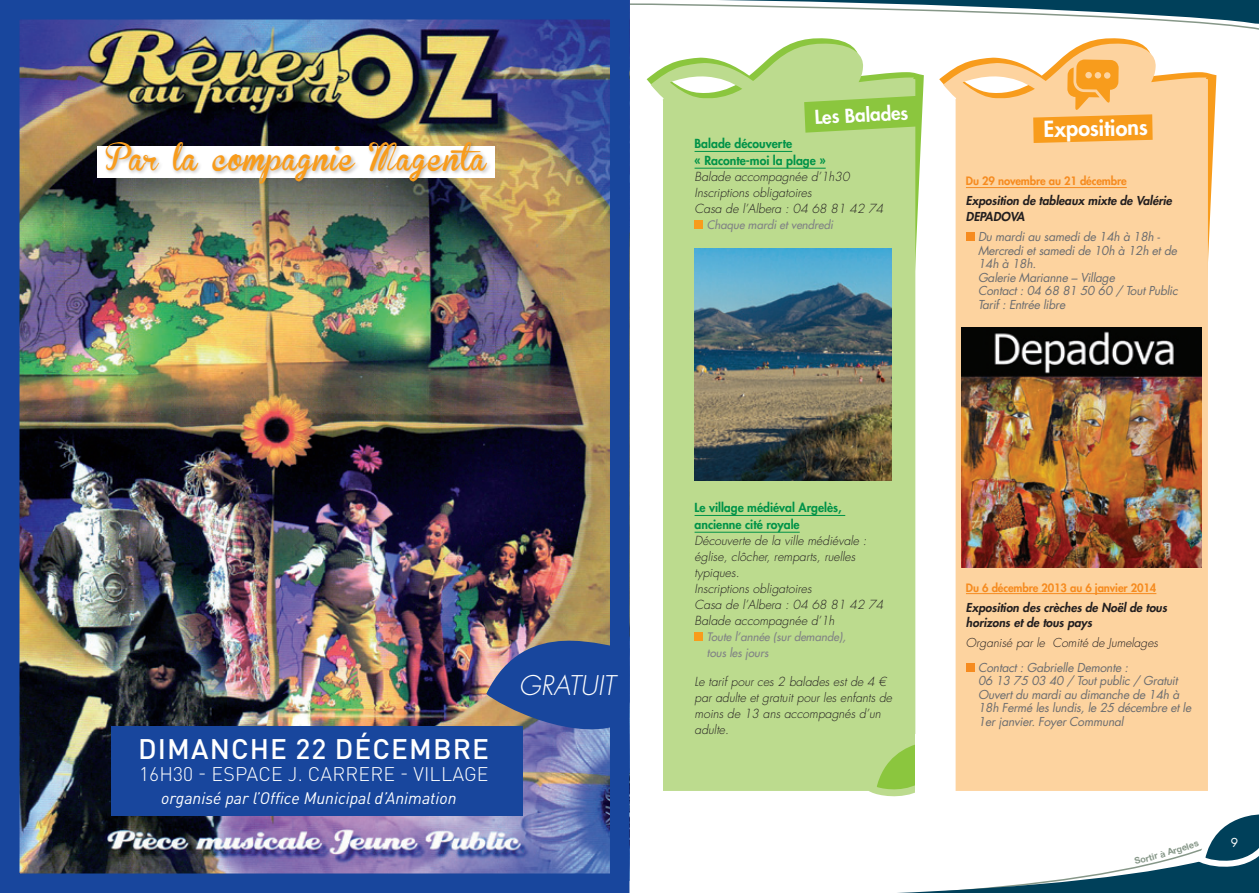
<style>
.page{position:relative;width:1259px;height:893px;background:#fff}
.page>*{position:absolute;margin:0;border:0;box-sizing:border-box;transform-origin:0 0}
.t1{font:500 27.9px "DINOT";letter-spacing:.04em;color:#fff}
.t2{font:26.55px "Brannboll Fet";letter-spacing:.03em;color:#f89c1c}
.t3{font:italic 300 26.4px "Futura LT";color:#fff}
.t4{font:800 21.6px "Futura LT";color:#fff}
.t5{font:300 19.5px "DINOT";letter-spacing:.01em;color:#fff}
.t6{font:800 18.75px "Futura LT";color:#fff}
.t7{font:italic 16.5px "DINOT";color:#fff}
.t8{font:italic 300 12.15px/16px "Futura LT";color:#231f20}
.t9{font:800 12.15px/16.8px "Futura LT";color:#009348}
.t10{font:italic 12px/13.5px "Futura LT";letter-spacing:-.02em;color:#6c6d70}
.t11{font:italic 800 12px/15.8px "Futura LT";color:#231f20}
.t12{font:italic 300 12px "Futura LT";color:#231f20}
.t13{font:12px "Futura LT";color:#fff}
.t14{font:italic 11.4px/16px "Futura LT";color:#808285}
.t15{font:800 11.25px "Futura LT";letter-spacing:-.01em;color:#f68b1f}
.t16{font:9px "Alte Haas Grotesk Bold";color:#869788}
</style>
<div class="page">
<svg style="left:629px;top:797px;width:630px;height:96px"></svg>
<svg style="left:629px;top:0;width:630px;height:41px"></svg>
<img style="left:21px;top:21px;width:587px;height:851px">
<svg style="left:646px;top:37px;width:278px;height:144px"></svg>
<svg style="left:939px;top:37px;width:277px;height:158px"></svg>
<svg style="left:650px;top:42px;width:269px;height:749px;background:#c2de99"></svg>
<svg style="left:943px;top:42px;width:268px;height:749px;background:#fcd7a7"></svg>
<svg style="left:864px;top:731px;width:55px;height:66px;background:#afd679"></svg>
<div style="left:916px;top:735px;width:24px;height:63px;background:#fff"></div>
<svg style="left:804px;top:96px;width:115px;height:37px;background:#93c94b"></svg>
<hr style="left:694px;top:151px;width:98px;height:1px;background:#009348">
<hr style="left:694px;top:168px;width:131px;height:1px;background:#009348">
<hr style="left:694px;top:515px;width:151px;height:1px;background:#009348">
<hr style="left:694px;top:532px;width:105px;height:1px;background:#009348">
<div style="left:694px;top:220px;width:9px;height:9px;background:#f89c1c"></div>
<div style="left:694px;top:632px;width:9px;height:9px;background:#f89c1c"></div>
<img style="left:694px;top:249px;width:198px;height:231px">
<svg style="left:1033px;top:59px;width:119px;height:84px;background:#fab962"></svg>
<hr style="left:966px;top:187px;width:160px;height:1px;background:#f68b1f">
<hr style="left:966px;top:593px;width:190px;height:1px;background:#f68b1f">
<div style="left:966px;top:233px;width:8px;height:8px;background:#f68b1f"></div>
<div style="left:966px;top:663px;width:8px;height:8px;background:#f68b1f"></div>
<img style="left:961px;top:327px;width:240px;height:241px">
<div style="left:0;top:0;width:629px;height:893px;border:20px solid #18469d"></div>
<div style="left:112px;top:726px;width:411px;height:89px;background:#18469d"></div>
<div style="left:98px;top:147px;width:397px;height:31px;background:#fff"></div>
<div style="left:104px;top:140px;width:388px;height:48px;background:#231f20;opacity:.3"></div>
<img style="left:486px;top:613px;width:143px;height:133px">
<svg style="left:1188px;top:805px;width:71px;height:68px"></svg>
<h2 class="t2" style="left:106px;top:144px;width:386px">Par la compagnie Magenta</h2>
<h3 class="t6" style="left:814px;top:105px;width:95px;rotate:-3deg">Les Balades</h3>
<p class="t9" style="left:694px;top:135px;width:133px">Balade découverte<br>« Raconte-moi la plage »</p>
<p class="t8" style="left:694px;top:169px;width:190px">Balade accompagnée d’1h30<br>Inscriptions obligatoires<br>Casa de l’Albera : 04 68 81 42 74</p>
<p class="t14" style="left:707px;top:217px;width:128px">Chaque mardi et vendredi</p>
<h3 class="t4" style="left:1043px;top:114px;width:106px;rotate:-1deg">Expositions</h3>
<p class="t15" style="left:966px;top:174px;width:162px">Du 29 novembre au 21 décembre</p>
<p class="t11" style="left:966px;top:193px;width:207px">Exposition de tableaux mixte de Valérie<br>DEPADO</p>
<p class="t11" style="left:1010px;top:209px;width:16px">VA</p>
<p class="t10" style="left:978px;top:230px;width:201px">Du mardi au samedi de 14h à 18h -<br>Mercredi et samedi de 10h à 12h et de<br>14h à 18h.<br>Galerie Marianne – Village<br>Contact : 04 68 81 50 60 / Tout Public<br>Tarif : Entrée libre</p>
<h1 class="t1" style="left:138px;top:730px;width:352px">DIMANCHE 22 DÉCEMBRE</h1>
<h3 class="t5" style="left:139px;top:761px;width:348px">16H30 - ESPACE J. CARRERE - VILLAGE</h3>
<h3 class="t7" style="left:161px;top:786px;width:297px">organisé par l’Office Municipal d’Animation</h3>
<h3 class="t3" style="left:519px;top:670px;width:15px">gratuit</h3>
<p class="t9" style="left:694px;top:499px;width:149px">Le village médiéval Argelès, ancienne cité royale</p>
<p class="t8" style="left:694px;top:533px;width:190px">Découverte de la ville médiévale : église, clôcher, remparts, ruelles typiques.<br>Inscriptions obligatoires<br>Casa de l’Albera : 04 68 81 42 74<br>Balade accompagnée d’1h</p>
<p class="t14" style="left:707px;top:629px;width:140px">Toute l’année (sur demande), tous les jours</p>
<p class="t8" style="left:694px;top:674px;width:199px">Le tarif pour ces 2 balades est de 4 € par adulte et gratuit pour les enfants de moins de 13 ans accompagnés d’un adulte.</p>
<p class="t15" style="left:966px;top:580px;width:192px">Du 6 décembre 2013 au 6 janvier 2014</p>
<p class="t11" style="left:966px;top:599px;width:202px">Exposition des crèches de Noël de tous horizons et de tous pays</p>
<p class="t12" style="left:966px;top:636px;width:194px">Organisé par le Comité de Jumelages</p>
<p class="t10" style="left:978px;top:660px;width:215px">Contact : Gabrielle Demonte :<br>06 13 75 03 40 / Tout public / Gratuit Ouvert du mardi au dimanche de 14h à 18h Fermé les lundis, le 25 décembre et le 1er janvier. Foyer Communal</p>
<p class="t16" style="left:1133px;top:856px;width:20px;rotate:-15deg">Sort</p>
<p class="t16" style="left:1150px;top:851px;width:24px;rotate:-16deg">iràA</p>
<p class="t16" style="left:1171px;top:845px;width:18px;rotate:-17deg">rgel</p>
<p class="t13" style="left:1231px;top:834px;width:9px">9</p>
</div>
